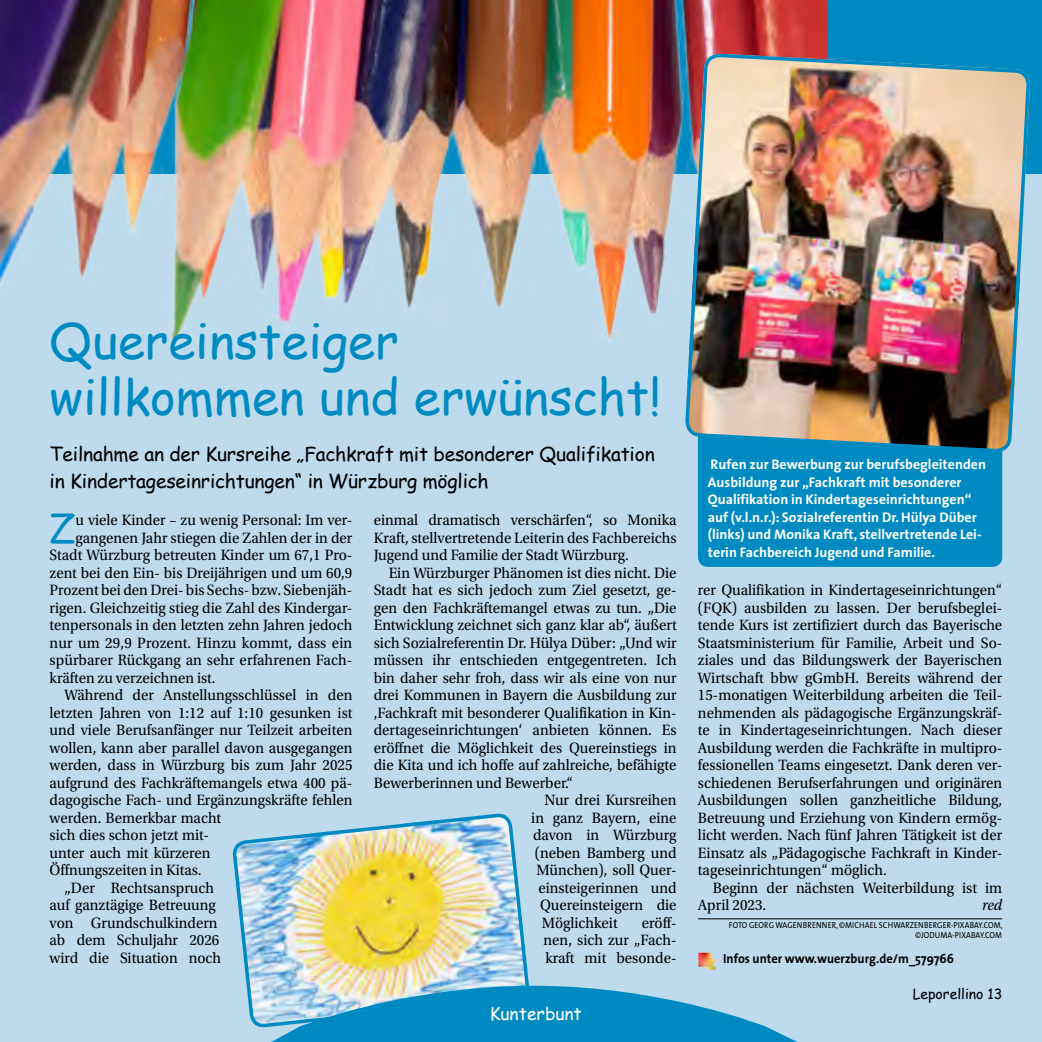
<style>
.page{position:relative;width:1042px;height:1042px;background:#bddbec}
.page>*{position:absolute;margin:0;border:0;box-sizing:border-box;transform-origin:0 0}
.t1{font:49px/56px "Comic Sans MS";color:#008ac2}
.t2{font:39.38px "Comic Sans MS";color:#008ac2;scale:.95 1}
.t3{font:19.25px/26.2px "Comic Sans MS";letter-spacing:-.01em;color:#000}
.t4{font:17.5px "Comic Sans MS";color:#fff}
.t5{font:15.75px/17.5px "Utopia Std";color:#000;text-align:justify;scale:.95 1}
.t6{font:italic 15.75px "Utopia Std";color:#000;scale:.95 1}
.t7{font:700 14px/17.5px "The Sans";color:#fff}
.t8{font:14px "Comic Sans MS";color:#000}
.t9{font:700 13.12px "The Sans";color:#000;scale:.95 1}
.t10{font:8.75px/10.5px "The Sans";letter-spacing:.015em;color:#000;text-align:right;scale:.9 1}
</style>
<div class="page">
<div style="left:0;top:0;width:1042px;height:174px;background:#008ac2"></div>
<hr style="left:698px;top:918px;width:304px;height:1px;background:#000">
<img style="left:698px;top:952px;width:18px;height:18px">
<img style="left:0;top:0;width:827px;height:345px">
<div style="left:698px;top:454px;width:304px;height:113px;background:#008ac2"></div>
<img style="left:683px;top:52px;width:347px;height:402px">
<img style="left:233px;top:813px;width:295px;height:173px">
<svg style="left:246px;top:986px;width:551px;height:56px"></svg>
<h1 class="t1" style="left:50px;top:312px;width:613px">Quereinsteiger willkommen und erwünscht!</h1>
<p class="t3" style="left:50px;top:441px;width:607px">Teilnahme an der Kursreihe „Fachkraft mit besonderer Qualifikation in Kindertageseinrichtungen“ in Würzburg möglich</p>
<h2 class="t2" style="left:50px;top:499px;width:29px">Z</h2>
<p class="t5" style="left:76px;top:511px;width:293px">u viele Kinder – zu wenig Personal: Im ver-</p>
<p class="t5" style="left:76px;top:529px;width:293px">gangenen Jahr stiegen die Zahlen der in der</p>
<p class="t5" style="left:50px;top:546px;width:320px">Stadt Würzburg betreuten Kinder um 67,1 Pro-</p>
<p class="t5" style="left:50px;top:564px;width:320px">zent bei den Ein- bis Dreijährigen und um 60,9</p>
<p class="t5" style="left:50px;top:581px;width:320px">Prozent bei den Drei- bis Sechs- bzw. Siebenjäh-</p>
<p class="t5" style="left:50px;top:599px;width:320px">rigen. Gleichzeitig stieg die Zahl des Kindergar-</p>
<p class="t5" style="left:50px;top:616px;width:320px">tenpersonals in den letzten zehn Jahren jedoch</p>
<p class="t5" style="left:50px;top:634px;width:320px">nur um 29,9 Prozent. Hinzu kommt, dass ein</p>
<p class="t5" style="left:50px;top:651px;width:320px">spürbarer Rückgang an sehr erfahrenen Fach-</p>
<p class="t5" style="left:50px;top:669px;width:176px">kräften zu verzeichnen ist.</p>
<p class="t5" style="left:64px;top:686px;width:304px">Während der Anstellungsschlüssel in den</p>
<p class="t5" style="left:50px;top:704px;width:320px">letzten Jahren von 1:12 auf 1:10 gesunken ist</p>
<p class="t5" style="left:50px;top:721px;width:320px">und viele Berufsanfänger nur Teilzeit arbeiten</p>
<p class="t5" style="left:50px;top:739px;width:320px">wollen, kann aber parallel davon ausgegangen</p>
<p class="t5" style="left:50px;top:756px;width:320px">werden, dass in Würzburg bis zum Jahr 2025</p>
<p class="t5" style="left:50px;top:774px;width:320px">aufgrund des Fachkräftemangels etwa 400 pä-</p>
<p class="t5" style="left:50px;top:791px;width:320px">dagogische Fach- und Ergänzungskräfte fehlen</p>
<p class="t5" style="left:50px;top:809px;width:182px">werden. Bemerkbar macht</p>
<p class="t5" style="left:50px;top:826px;width:169px">sich dies schon jetzt mit-</p>
<p class="t5" style="left:50px;top:844px;width:171px">unter auch mit kürzeren</p>
<p class="t5" style="left:50px;top:861px;width:161px">Öffnungszeiten in Kitas.</p>
<p class="t5" style="left:64px;top:879px;width:159px">„Der Rechtsanspruch</p>
<p class="t5" style="left:50px;top:896px;width:176px">auf ganztägige Betreuung</p>
<p class="t5" style="left:50px;top:914px;width:178px">von Grundschulkindern</p>
<p class="t5" style="left:50px;top:931px;width:180px">ab dem Schuljahr 2026</p>
<p class="t5" style="left:50px;top:949px;width:182px">wird die Situation noch</p>
<p class="t5" style="left:374px;top:511px;width:320px">einmal dramatisch verschärfen“, so Monika Kraft, stellvertretende Leiterin des Fachbereichs Jugend und Familie der Stadt Würzburg.</p>
<p class="t5" style="left:389px;top:564px;width:305px">Ein Würzburger Phänomen ist dies nicht. Die</p>
<p class="t5" style="left:374px;top:581px;width:320px">Stadt hat es sich jedoch zum Ziel gesetzt, ge-</p>
<p class="t5" style="left:374px;top:599px;width:320px">gen den Fachkräftemangel etwas zu tun. „Die</p>
<p class="t5" style="left:374px;top:616px;width:320px">Entwicklung zeichnet sich ganz klar ab“, äußert</p>
<p class="t5" style="left:374px;top:634px;width:320px">sich Sozialreferentin Dr. Hülya Düber: „Und wir</p>
<p class="t5" style="left:374px;top:651px;width:320px">müssen ihr entschieden entgegentreten. Ich</p>
<p class="t5" style="left:374px;top:669px;width:320px">bin daher sehr froh, dass wir als eine von nur</p>
<p class="t5" style="left:374px;top:686px;width:320px">drei Kommunen in Bayern die Ausbildung zur</p>
<p class="t5" style="left:374px;top:704px;width:320px">‚Fachkraft mit besonderer Qualifikation in Kin-</p>
<p class="t5" style="left:374px;top:721px;width:320px">dertageseinrichtungen‘ anbieten können. Es</p>
<p class="t5" style="left:374px;top:739px;width:320px">eröffnet die Möglichkeit des Quereinstiegs in</p>
<p class="t5" style="left:374px;top:756px;width:320px">die Kita und ich hoffe auf zahlreiche, befähigte</p>
<p class="t5" style="left:374px;top:774px;width:211px">Bewerberinnen und Bewerber.“</p>
<p class="t5" style="left:544px;top:791px;width:141px">Nur drei Kursreihen</p>
<p class="t5" style="left:531px;top:809px;width:154px">in ganz Bayern, eine</p>
<p class="t5" style="left:533px;top:826px;width:153px">davon in Würzburg</p>
<p class="t5" style="left:535px;top:844px;width:151px">(neben Bamberg und</p>
<p class="t5" style="left:536px;top:861px;width:149px">München), soll Quer-</p>
<p class="t5" style="left:538px;top:879px;width:147px">einsteigerinnen und</p>
<p class="t5" style="left:540px;top:896px;width:145px">Quereinsteigern die</p>
<p class="t5" style="left:542px;top:914px;width:81px">Möglichkeit</p>
<p class="t5" style="left:543px;top:914px;width:141px;text-indent:98px">eröff&shy;nen, sich zur „Fach&shy;kraft mit besonde-</p>
<p class="t4" style="left:490px;top:1001px;width:94px">Kunterbunt</p>
<p class="t7" style="left:708px;top:455px;width:280px">Rufen zur Bewerbung zur berufsbegleitenden Ausbildung zur „Fachkraft mit besonderer Qualifikation in Kindertageseinrichtungen“ auf (v.l.n.r.): Sozialreferentin Dr. Hülya Düber (links) und Monika Kraft, stellvertretende Lei&shy;terin Fachbereich Jugend und Familie.</p>
<p class="t5" style="left:698px;top:581px;width:322px">rer Qualifikation in Kindertageseinrichtungen“ (FQK) ausbilden zu lassen. Der berufsbeglei&shy;tende Kurs ist zertifiziert durch das Bayerische Staatsministerium für Familie, Arbeit und So&shy;ziales und das Bildungswerk der Bayerischen Wirtschaft bbw gGmbH. Bereits während der 15-monatigen Weiterbildung arbeiten die Teil&shy;nehmenden als pädagogische Ergänzungskräf&shy;te in Kindertageseinrichtungen. Nach dieser Ausbildung werden die Fachkräfte in multipro&shy;fessionellen Teams eingesetzt. Dank deren ver&shy;schiedenen Berufserfahrungen und originären Ausbildungen sollen ganzheitliche Bildung, Betreuung und Erziehung von Kindern ermög&shy;licht werden. Nach fünf Jahren Tätigkeit ist der Einsatz als „Pädagogische Fachkraft in Kinder&shy;tageseinrichtungen“ möglich.</p>
<p class="t5" style="left:698px;top:879px;width:322px;text-indent:15px">Beginn der nächsten Weiterbildung ist im<br>April 2023.</p>
<p class="t6" style="left:982px;top:896px;width:23px">red</p>
<p class="t10" style="left:729px;top:919px;width:306px">FOTO GEORG WAG ENBRENNER, ©MICHAEL SCHWARZENBERGER-PIXABAY.COM, ©JODUMA-PIXABAY.COM</p>
<p class="t9" style="left:723px;top:947px;width:244px">Infos unter www.wuerzburg.de/m_579766</p>
<p class="t8" style="left:913px;top:983px;width:91px">Leporellino 13</p>
</div>
